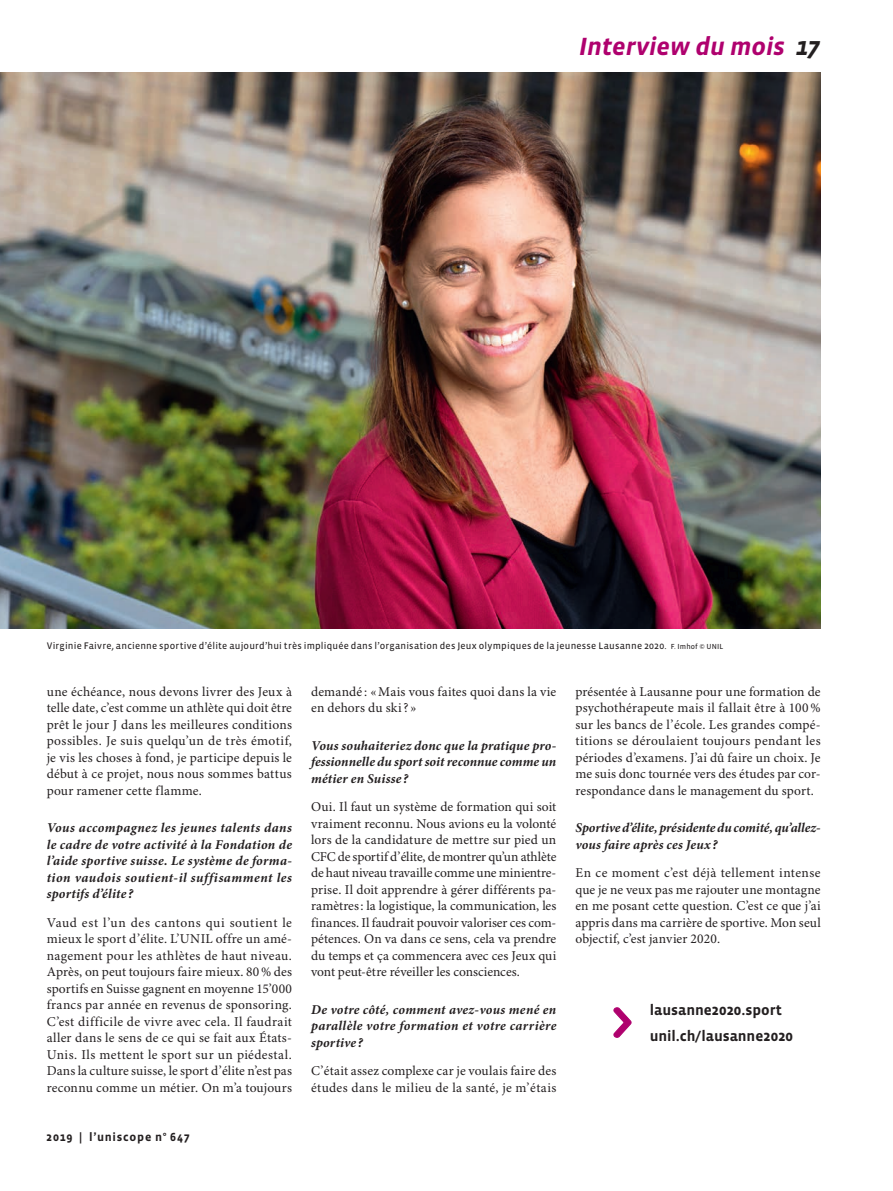
<style>
.page{position:relative;width:893px;height:1191px;background:#fff}
.page>*{position:absolute;margin:0;border:0;box-sizing:border-box;transform-origin:0 0}
.RUBRIQUE_HAUT_-_GAUC{font:italic 700 25.5px "Vista Sans";letter-spacing:-.01em;color:#af016e}
.ACCROCHE_web{font:700 15px "Vista Sans";letter-spacing:-.005em;color:#231f20}
.TEXTE_COURANT{font:13.5px/16.5px "Minion Pro";letter-spacing:.01em;color:#231f20;text-align:justify}
.TEXTE_BOLD_INTERVIEW{font:italic 700 13.5px/16.5px "Minion Pro";letter-spacing:.015em;color:#231f20;text-align:justify}
.TEXTE_BOLD_INTERVIEW-2{font:italic 700 13.5px/16.5px "Minion Pro";letter-spacing:-.005em;color:#231f20}
.t1{font:700 12px "Vista Sans";letter-spacing:.065em;color:#231f20}
.LEGENDES{font:9.75px "Vista Sans Reg";letter-spacing:.02em;color:#231f20}
.s1{color:#231f20}
.s2{font-size:7.5px}
</style>
<div class="page">
<img style="left:0;top:72px;width:821px;height:556px">
<svg style="left:613px;top:1007px;width:19px;height:31px"></svg>
<p class="RUBRIQUE_HAUT_-_GAUC" style="left:579px;top:33px;width:243px">Interview du mois <span class="s1">17</span></p>
<p class="LEGENDES" style="left:47px;top:640px;width:678px">Virginie Faivre, ancienne sportive d’élite aujourd’hui très impliquée dans l’organisation des Jeux olympiques de la jeunesse Lausanne 2020. <span class="s2">F. Imhof © UNIL</span></p>
<p class="TEXTE_COURANT" style="left:47px;top:684px;width:247px">une échéance, nous devons livrer des Jeux à telle date, c’est comme un athlète qui doit être prêt le jour J dans les meilleures conditions possibles. Je suis quelqu’un de très émotif, je vis les choses à fond, je participe depuis le début à ce projet, nous nous sommes battus pour ramener cette flamme.</p>
<p class="TEXTE_BOLD_INTERVIEW" style="left:47px;top:820px;width:247px">Vous accompagnez les jeunes talents dans le cadre de votre activité à la Fondation de l’aide sportive suisse. Le système de forma&shy;tion vaudois soutient-il suffisamment les sportifs d’élite ?</p>
<p class="TEXTE_COURANT" style="left:47px;top:915px;width:247px">Vaud est l’un des cantons qui soutient le mieux le sport d’élite. L’UNIL offre un amé&shy;nagement pour les athlètes de haut niveau.<br>Après, on peut toujours faire mieux. 80% des sportifs en Suisse gagnent en moyenne 15’000 francs par année en revenus de sponsoring.<br>C’est difficile de vivre avec cela. Il faudrait aller dans le sens de ce qui se fait aux États-Unis. Ils mettent le sport sur un piédestal.<br>Dans la culture suisse, le sport d’élite n’est pas reconnu comme un métier. On m’a toujours</p>
<p class="TEXTE_COURANT" style="left:311px;top:684px;width:247px">demandé : «Mais vous faites quoi dans la vie en dehors du ski? »</p>
<p class="TEXTE_BOLD_INTERVIEW" style="left:311px;top:738px;width:247px">Vous souhaiteriez donc que la pratique pro&shy;fessionnelle du sport soit reconnue comme un métier en Suisse?</p>
<p class="TEXTE_COURANT" style="left:311px;top:799px;width:247px">Oui. Il faut un système de formation qui soit vraiment reconnu. Nous avions eu la volonté lors de la candidature de mettre sur pied un CFC de sportif d’élite, de montrer qu’un athlète de haut niveau travaille comme une minientre&shy;prise. Il doit apprendre à gérer différents pa&shy;ramètres: la logistique, la communication, les finances. Il faudrait pouvoir valoriser ces com&shy;pétences. On va dans ce sens, cela va prendre du temps et ça commencera avec ces Jeux qui vont peut-être réveiller les consciences.</p>
<p class="TEXTE_BOLD_INTERVIEW" style="left:311px;top:1002px;width:247px">De votre côté, comment avez-vous mené en parallèle votre formation et votre carrière sportive ?</p>
<p class="TEXTE_COURANT" style="left:311px;top:1063px;width:247px">C’était assez complexe car je voulais faire des études dans le milieu de la santé, je m’étais</p>
<p class="TEXTE_COURANT" style="left:575px;top:684px;width:247px">présentée à Lausanne pour une formation de psychothérapeute mais il fallait être à 100% sur les bancs de l’école. Les grandes compé&shy;titions se déroulaient toujours pendant les périodes d’examens. J’ai dû faire un choix. Je me suis donc tournée vers des études par cor&shy;respondance dans le management du sport.</p>
<p class="TEXTE_BOLD_INTERVIEW-2" style="left:575px;top:820px;width:247px">Sportive d’élite, présidente du comité, qu’allez&shy;vous faire après ces Jeux ?</p>
<p class="TEXTE_COURANT" style="left:575px;top:865px;width:247px">En ce moment c’est déjà tellement intense que je ne veux pas me rajouter une montagne en me posant cette question. C’est ce que j’ai appris dans ma carrière de sportive. Mon seul objectif, c’est janvier 2020.</p>
<p class="ACCROCHE_web" style="left:650px;top:1002px;width:134px">lausanne2020.sport</p>
<p class="ACCROCHE_web" style="left:650px;top:1028px;width:145px">unil.ch/lausanne2020</p>
<p class="t1" style="left:46px;top:1130px;width:145px">2019 | l’uniscope n° 647</p>
</div>
